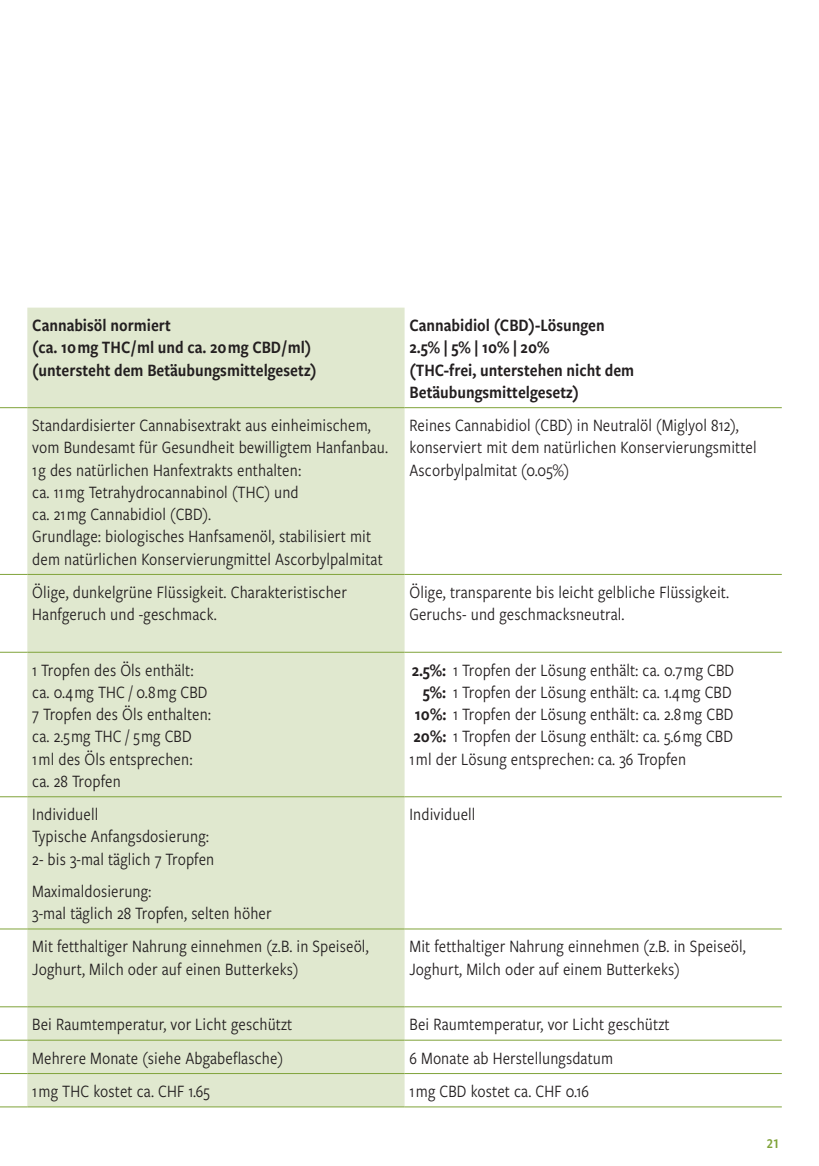
<style>
.page{position:relative;width:819px;height:1166px;background:#fff}
.page>*{position:absolute;margin:0;border:0;box-sizing:border-box;transform-origin:0 0}
.t1{font:18.03px/22.2px "Freight Sans Cnd Pro";letter-spacing:.005em;color:#231f20}
.t2{font:18.03px/22.2px "Freight Sans Cnd Pro Semi";color:#231f20}
.t3{font:14px "Freight Sans Cnd Pro Semi";color:#80a33a}
.s1{font-family:"Freight Sans Cnd Pro Semi"}
</style>
<div class="page">
<div style="left:27px;top:308px;width:377px;height:798px;background:#e0e8cf"></div>
<svg style="left:0;top:407px;width:27px;height:1px"></svg>
<hr style="left:27px;top:407px;width:377px;height:1px;background:#80a33a">
<hr style="left:404px;top:407px;width:377px;height:1px;background:#80a33a">
<svg style="left:0;top:574px;width:27px;height:1px"></svg>
<hr style="left:27px;top:574px;width:377px;height:1px;background:#80a33a">
<hr style="left:404px;top:574px;width:377px;height:1px;background:#80a33a">
<svg style="left:0;top:652px;width:27px;height:1px"></svg>
<hr style="left:27px;top:652px;width:377px;height:1px;background:#80a33a">
<hr style="left:404px;top:652px;width:377px;height:1px;background:#80a33a">
<svg style="left:0;top:796px;width:27px;height:1px"></svg>
<hr style="left:27px;top:796px;width:377px;height:1px;background:#80a33a">
<hr style="left:404px;top:796px;width:377px;height:1px;background:#80a33a">
<svg style="left:0;top:928px;width:27px;height:1px"></svg>
<hr style="left:27px;top:928px;width:377px;height:1px;background:#80a33a">
<hr style="left:404px;top:928px;width:377px;height:1px;background:#80a33a">
<svg style="left:0;top:1006px;width:27px;height:1px"></svg>
<hr style="left:27px;top:1006px;width:377px;height:1px;background:#80a33a">
<hr style="left:404px;top:1006px;width:377px;height:1px;background:#80a33a">
<svg style="left:0;top:1040px;width:27px;height:1px"></svg>
<hr style="left:27px;top:1040px;width:377px;height:1px;background:#80a33a">
<hr style="left:404px;top:1040px;width:377px;height:1px;background:#80a33a">
<svg style="left:0;top:1073px;width:27px;height:1px"></svg>
<hr style="left:27px;top:1073px;width:377px;height:1px;background:#80a33a">
<hr style="left:404px;top:1073px;width:377px;height:1px;background:#80a33a">
<svg style="left:0;top:1106px;width:27px;height:1px"></svg>
<hr style="left:27px;top:1106px;width:377px;height:1px;background:#80a33a">
<hr style="left:404px;top:1106px;width:377px;height:1px;background:#80a33a">
<p class="t2" style="left:32px;top:313px;width:286px">Cannabisöl normiert<br>(ca. 10 mg THC / ml und ca. 20 mg CBD / ml) (untersteht dem Betäubungsmittelgesetz)</p>
<p class="t2" style="left:409px;top:313px;width:226px">Cannabidiol (CBD)-Lösungen<br>2.5% | 5% | 10% | 20%<br>(THC-frei, unterstehen nicht dem<br>Betäubungsmittelgesetz)</p>
<p class="t1" style="left:32px;top:413px;width:357px">Standardisierter Cannabisextrakt aus einheimischem, vom Bundesamt für Gesundheit bewilligtem Hanfanbau.<br>1 g des natürlichen Hanfextrakts enthalten:<br>ca. 11 mg Tetrahydrocannabinol (THC) und<br>ca. 21 mg Cannabidiol (CBD).<br>Grundlage: biologisches Hanfsamenöl, stabilisiert mit dem natürlichen Konservierungmittel Ascorbylpalmitat</p>
<p class="t1" style="left:409px;top:413px;width:348px">Reines Cannabidiol (CBD) in Neutralöl (Miglyol 812), konserviert mit dem natürlichen Konservierungsmittel<br>Ascorbylpalmitat (0.05%)</p>
<p class="t1" style="left:32px;top:580px;width:316px">Ölige, dunkelgrüne Flüssigkeit. Charakteristischer<br>Hanfgeruch und -geschmack.</p>
<p class="t1" style="left:409px;top:580px;width:321px">Ölige, transparente bis leicht gelbliche Flüssigkeit.<br>Geruchs- und geschmacksneutral.</p>
<p class="t1" style="left:32px;top:658px;width:180px">1 Tropfen des Öls enthält: ca. 0.4 mg THC / 0.8 mg CBD<br>7 Tropfen des Öls enthalten: ca. 2.5 mg THC / 5 mg CBD<br>1 ml des Öls entsprechen: ca. 28 Tropfen</p>
<p class="t1" style="left:411px;top:658px;width:324px"><span class="s1">2.5%:</span> 1 Tropfen der Lösung enthält: ca. 0.7 mg CBD</p>
<p class="t1" style="left:423px;top:680px;width:310px"><span class="s1">5%:</span> 1 Tropfen der Lösung enthält: ca. 1.4 mg CBD</p>
<p class="t1" style="left:415px;top:702px;width:320px"><span class="s1">10%:</span> 1 Tropfen der Lösung enthält: ca. 2.8 mg CBD</p>
<p class="t1" style="left:413px;top:725px;width:321px"><span class="s1">20%:</span> 1 Tropfen der Lösung enthält: ca. 5.6 mg CBD</p>
<p class="t1" style="left:409px;top:747px;width:278px">1 ml der Lösung entsprechen: ca. 36 Tropfen</p>
<p class="t1" style="left:32px;top:802px;width:183px">Individuell<br>Typische Anfangsdosierung:<br>2- bis 3-mal täglich 7 Tropfen</p>
<p class="t1" style="left:32px;top:879px;width:241px">Maximaldosierung:<br>3-mal täglich 28 Tropfen, selten höher</p>
<p class="t1" style="left:409px;top:802px;width:67px">Individuell</p>
<p class="t1" style="left:32px;top:935px;width:338px">Mit fetthaltiger Nahrung einnehmen (z.B. in Speiseöl,<br>Joghurt, Milch oder auf einen Butterkeks)</p>
<p class="t1" style="left:409px;top:935px;width:338px">Mit fetthaltiger Nahrung einnehmen (z.B. in Speiseöl,<br>Joghurt, Milch oder auf einem Butterkeks)</p>
<p class="t1" style="left:32px;top:1012px;width:261px">Bei Raumtemperatur, vor Licht geschützt</p>
<p class="t1" style="left:409px;top:1012px;width:261px">Bei Raumtemperatur, vor Licht geschützt</p>
<p class="t1" style="left:32px;top:1046px;width:252px">Mehrere Monate (siehe Abgabeflasche)</p>
<p class="t1" style="left:409px;top:1046px;width:205px">6 Monate ab Herstellungsdatum</p>
<p class="t1" style="left:32px;top:1079px;width:179px">1 mg THC kostet ca. CHF 1.65</p>
<p class="t1" style="left:409px;top:1079px;width:181px">1 mg CBD kostet ca. CHF 0.16</p>
<p class="t3" style="left:766px;top:1134px;width:14px">21</p>
</div>
